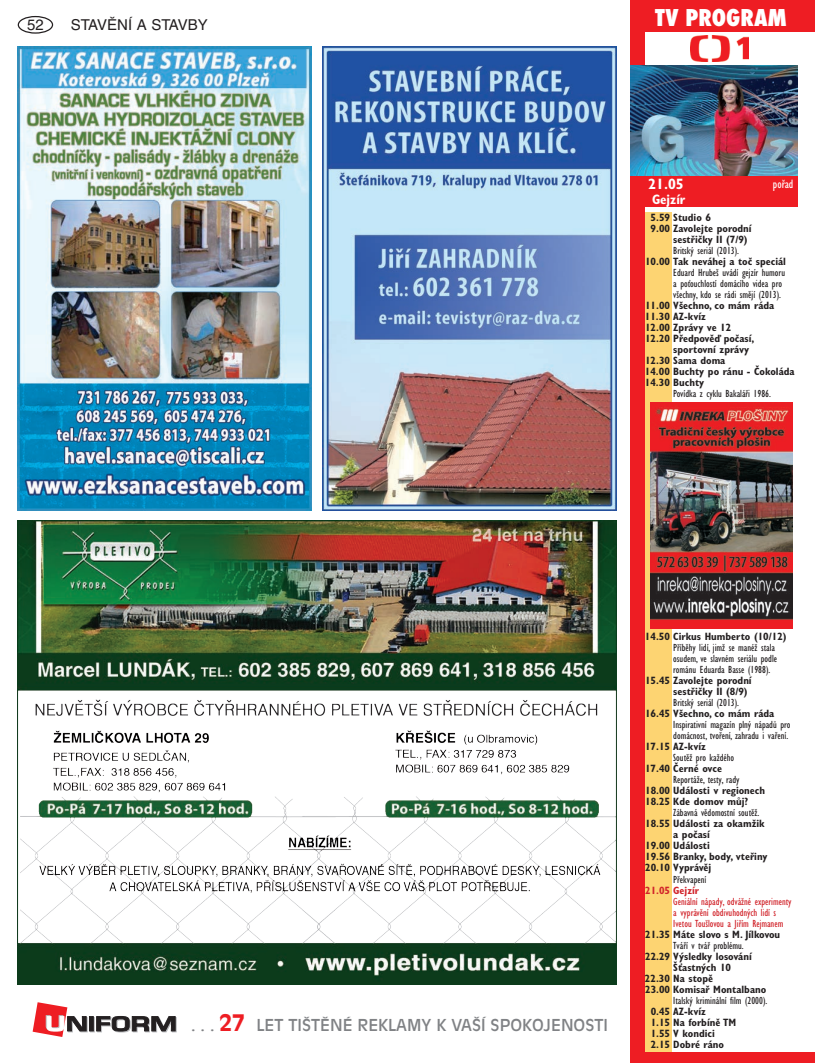
<style>
.page{position:relative;width:815px;height:1063px;background:#fff}
.page>*{position:absolute;margin:0;border:0;box-sizing:border-box;transform-origin:0 0}
.t1{font:800 condensed 22.5px "Futura";color:#fff}
.t2{font:16.25px "Antique Olive CE";color:#808285}
.t3{font:15px "Helvetica CE";color:#231f20}
.t4{font:700 condensed 15px "Gill Sans CE";color:#fff}
.t5{font:700 condensed 13.75px "Gill Sans CE";color:#fff}
.t6{font:condensed 12.5px "Gill Sans CE";color:#fff}
.t7{font:700 condensed 10.62px/11px "Gill Sans CE";color:#231f20}
.t8{font:condensed 10.62px/11px "Gill Sans CE";color:#231f20}
.t9{font:condensed 10.62px/11px "Gill Sans CE";color:#d1232a}
.t10{font:700 condensed 10.62px "Gill Sans CE";color:#d1232a}
.s1{font-weight:700;font-size:22.5px;color:#ee1d23}
</style>
<div class="page">
<div style="left:18px;top:16px;width:35px;height:18px;border:1px solid #231f20;border-radius:50%"></div>
<svg style="left:90px;top:1017px;width:5px;height:15px"></svg>
<svg style="left:89px;top:1016px;width:5px;height:15px"></svg>
<svg style="left:96px;top:1016px;width:81px;height:16px"></svg>
<svg style="left:33px;top:1002px;width:55px;height:35px"></svg>
<div style="left:631px;top:0;width:184px;height:32px;background:#ee1d23"></div>
<div style="left:631px;top:175px;width:166px;height:32px;background:#ee1d23"></div>
<img style="left:690px;top:35px;width:58px;height:27px">
<div style="left:631px;top:0;width:14px;height:1063px;background:#ee1d23"></div>
<div style="left:631px;top:1052px;width:184px;height:11px;background:#ee1d23"></div>
<div style="left:645px;top:213px;width:26px;height:839px;background:#fdd472"></div>
<img style="left:631px;top:66px;width:166px;height:109px">
<img style="left:322px;top:46px;width:294px;height:464px">
<img style="left:18px;top:521px;width:599px;height:464px">
<img style="left:18px;top:46px;width:294px;height:464px">
<img style="left:651px;top:402px;width:141px;height:227px">
<h3 class="t3" style="left:27px;top:16px;width:18px">52</h3>
<h3 class="t3" style="left:71px;top:16px;width:138px">STAVĚNÍ A STAVBY</h3>
<h1 class="t1" style="left:655px;top:2px;width:133px">TV PROGRAM</h1>
<h3 class="t4" style="left:648px;top:175px;width:37px">21.05</h3>
<p class="t5" style="left:652px;top:191px;width:35px">Gejzír</p>
<p class="t6" style="left:773px;top:176px;width:22px">pořad</p>
<p class="t7" style="left:651px;top:212px;width:62px">5.59 Studio 6</p>
<p class="t7" style="left:651px;top:223px;width:103px">9.00 Zavolejte porodní</p>
<p class="t7" style="left:673px;top:234px;width:76px">sestřičky II (7/9)</p>
<p class="t8" style="left:673px;top:245px;width:67px">Britský seriál (2013).</p>
<p class="t7" style="left:645px;top:256px;width:142px">10.00 Tak neváhej a toč speciál</p>
<p class="t8" style="left:673px;top:267px;width:113px">Eduard Hrubeš uvádí gejzír humoru a poťouchlostí domácího videa pro všechny, kdo se rádi smějí (2013).</p>
<p class="t7" style="left:645px;top:300px;width:131px">11.00 Všechno, co mám ráda</p>
<p class="t7" style="left:645px;top:311px;width:63px">11.30 AZ-kvíz</p>
<p class="t7" style="left:645px;top:322px;width:88px">12.00 Zprávy ve 12</p>
<p class="t7" style="left:645px;top:333px;width:111px">12.20 Předpověď počasí,</p>
<p class="t7" style="left:673px;top:344px;width:77px">sportovní zprávy</p>
<p class="t7" style="left:645px;top:355px;width:82px">12.30 Sama doma</p>
<p class="t7" style="left:645px;top:366px;width:151px">14.00 Buchty po ránu - Čokoláda</p>
<p class="t7" style="left:645px;top:377px;width:61px">14.30 Buchty</p>
<p class="t8" style="left:673px;top:388px;width:99px">Povídka z cyklu Bakaláři 1986.</p>
<h2 class="t2" style="left:191px;top:1016px;width:418px">. . . <span class="s1">27</span> LET TIŠTĚNÉ REKLAMY K VAŠÍ SPOKOJENOSTI</h2>
<p class="t7" style="left:645px;top:631px;width:143px">14.50 Cirkus Humberto (10/12)</p>
<p class="t8" style="left:673px;top:642px;width:105px">Příběhy lidí, jimž se manéž stala osudem, ve slavném seriálu podle románu Eduarda Basse (1988).</p>
<p class="t7" style="left:673px;top:675px;width:80px;text-indent:-28px">15.45 Zavolejte porodní sestřičky II (8/9)</p>
<p class="t8" style="left:673px;top:697px;width:67px">Britský seriál (2013).</p>
<p class="t7" style="left:645px;top:708px;width:131px">16.45 Všechno, co mám ráda</p>
<p class="t8" style="left:673px;top:719px;width:119px">Inspirativní magazín plný nápadů pro domácnost, tvoření, zahradu i vaření.</p>
<p class="t7" style="left:645px;top:741px;width:62px">17.15 AZ-kvíz</p>
<p class="t8" style="left:673px;top:752px;width:62px">Soutěž pro každého</p>
<p class="t7" style="left:645px;top:763px;width:78px">17.40 Černé ovce</p>
<p class="t8" style="left:673px;top:774px;width:68px">Reportáže, testy, rady</p>
<p class="t7" style="left:645px;top:785px;width:121px">18.00 Události v regionech<br>18.25 Kde domov můj?</p>
<p class="t8" style="left:673px;top:807px;width:87px">Zábavná vědomostní soutěž.</p>
<p class="t7" style="left:645px;top:818px;width:121px">18.55 Události za okamžik</p>
<p class="t7" style="left:673px;top:829px;width:38px">a počasí</p>
<p class="t7" style="left:645px;top:840px;width:66px">19.00 Události</p>
<p class="t7" style="left:645px;top:851px;width:124px">19.56 Branky, body, vteřiny</p>
<p class="t7" style="left:645px;top:862px;width:68px">20.10 Vyprávěj</p>
<p class="t8" style="left:673px;top:873px;width:35px">Překvapení</p>
<p class="t10" style="left:645px;top:884px;width:55px">21.05 Gejzír</p>
<p class="t9" style="left:673px;top:896px;width:120px">Geniální nápady, odvážné experimenty a vyprávění obdivuhodných lidí s<br>Ivetou Toušlovou a Jiřím Rejmanem</p>
<p class="t7" style="left:645px;top:929px;width:137px">21.35 Máte slovo s M. Jílkovou</p>
<p class="t8" style="left:673px;top:940px;width:72px">Tváří v tvář problému.</p>
<p class="t7" style="left:645px;top:951px;width:108px">22.29 Výsledky losování</p>
<p class="t7" style="left:673px;top:962px;width:59px">Šťastných 10</p>
<p class="t7" style="left:645px;top:973px;width:70px">22.30 Na stopě</p>
<p class="t7" style="left:645px;top:984px;width:123px">23.00 Komisař Montalbano</p>
<p class="t8" style="left:673px;top:995px;width:96px">Italský kriminální film (2000).</p>
<p class="t7" style="left:651px;top:1006px;width:87px">0.45 AZ-kvíz<br>1.15 Na forbíně TM<br>1.55 V kondici<br>2.15 Dobré ráno</p>
</div>
